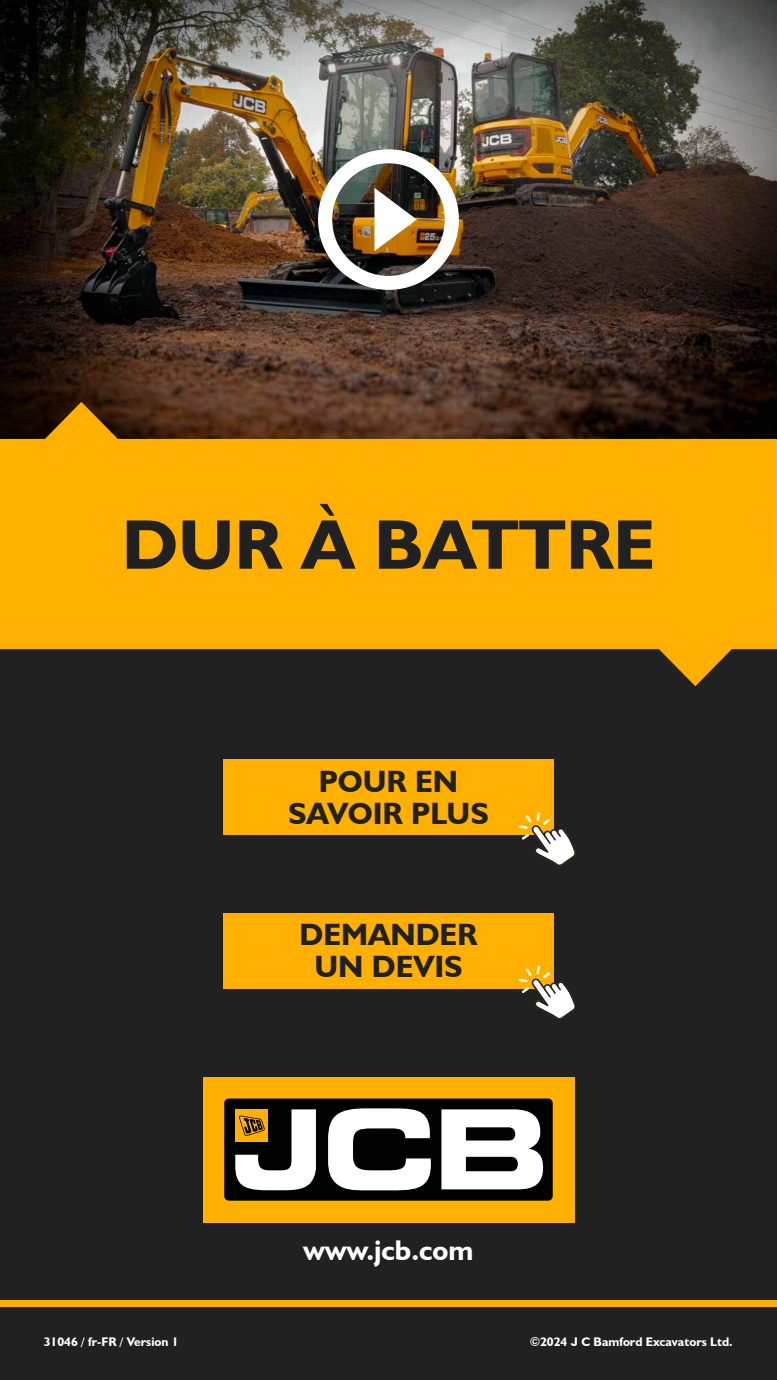
<style>
.page{position:relative;width:777px;height:1380px;background:#fff}
.page>*{position:absolute;margin:0;border:0;box-sizing:border-box;transform-origin:0 0}
.t1{font:700 70.62px "JCB Euro";color:#212121}
.t2{font:700 30.81px/32.5px "JCB Euro";color:#212121;text-align:center}
.t3{font:700 28.5px "JCB Euro";color:#fff}
.t4{font:700 12.5px "JCB Euro";color:#fff}
</style>
<div class="page">
<div style="left:0;top:622px;width:776px;height:758px;background:#212121"></div>
<img style="left:0;top:0;width:776px;height:402px">
<img style="left:318px;top:149px;width:140px;height:141px">
<div style="left:0;top:1300px;width:776px;height:7px;background:#ffb000"></div>
<div style="left:203px;top:1077px;width:371px;height:145px;background:#ffb000"></div>
<div style="left:224px;top:1099px;width:328px;height:102px;background:#000100;border-radius:5px"></div>
<svg style="left:328px;top:1108px;width:102px;height:82px"></svg>
<svg style="left:441px;top:1109px;width:102px;height:80px"></svg>
<svg style="left:235px;top:1109px;width:81px;height:81px"></svg>
<svg style="left:0;top:402px;width:776px;height:284px;background:#cb8c06"></svg>
<div style="left:223px;top:913px;width:330px;height:76px;background:#ffb000"></div>
<div style="left:223px;top:759px;width:330px;height:76px;background:#ffb000"></div>
<svg style="left:519px;top:966px;width:57px;height:54px"></svg>
<svg style="left:519px;top:813px;width:57px;height:53px"></svg>
<h1 class="t1" style="left:122px;top:501px;width:534px">DUR À BATTRE</h1>
<h2 class="t2" style="left:288px;top:764px;width:202px">POUR EN<br>SAVOIR PLUS</h2>
<h2 class="t2" style="left:299px;top:918px;width:179px">DEMANDER<br>UN DEVIS</h2>
<h3 class="t3" style="left:303px;top:1232px;width:171px">www.jcb.com</h3>
<p class="t4" style="left:44px;top:1334px;width:136px">31046 / fr‑FR / Version 1</p>
<p class="t4" style="left:529px;top:1334px;width:204px">©2024 J C Bamford Excavators Ltd.</p>
</div>
